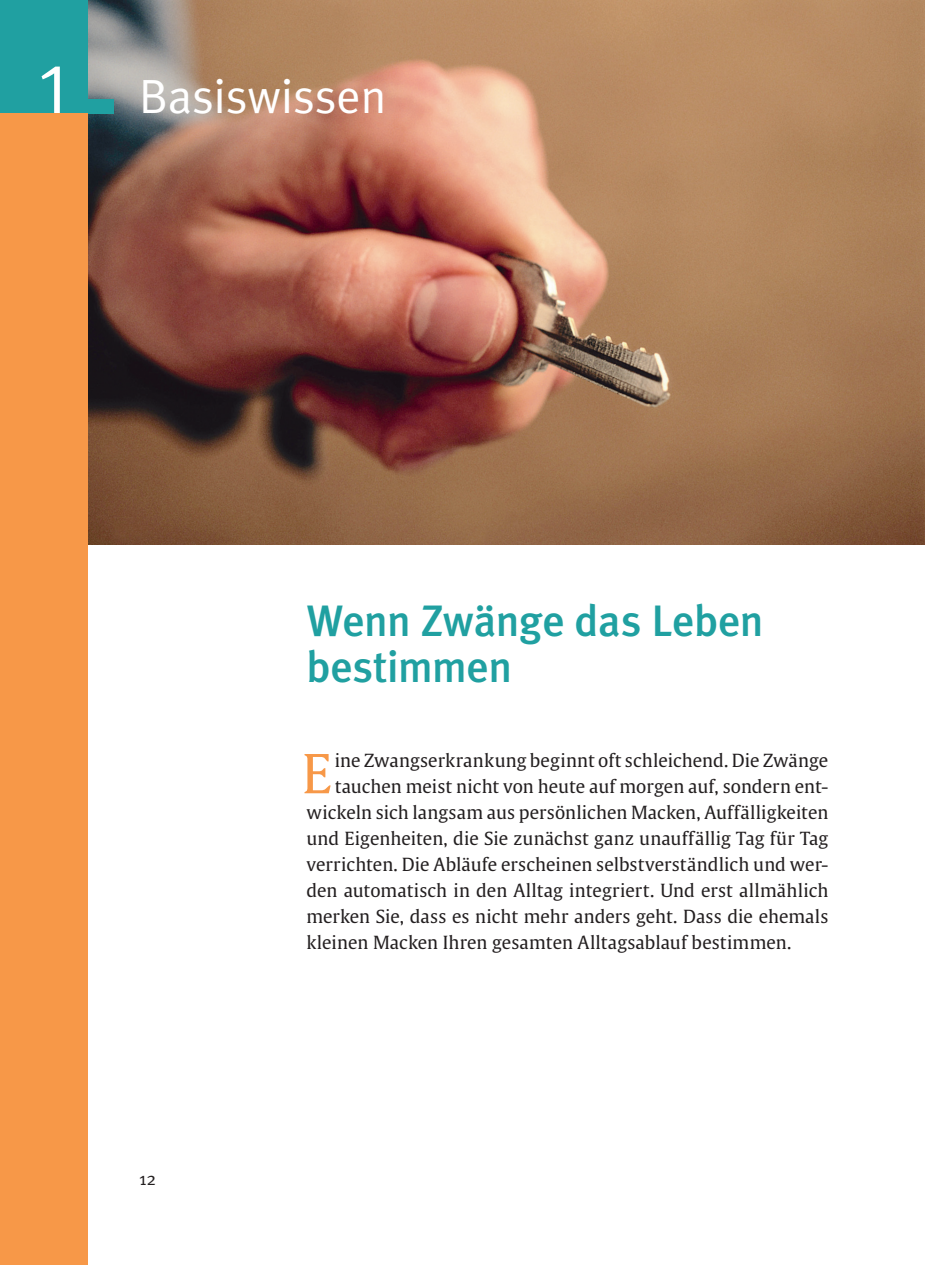
<style>
.page{position:relative;width:942px;height:1265px;background:#fff}
.page>*{position:absolute;margin:0;border:0;box-sizing:border-box;transform-origin:0 0}
.t1{font:72px "Meta Normal Expert";color:#fff}
.t2{font:53.4px "Thieme Gulliver";color:#f79848}
.t3{font:48px "Meta Plus Normal";color:#fff}
.t4{font:500 44px/46px "Meta Plus";letter-spacing:-.01em;color:#20a0a1}
.t5{font:18px "Thieme Gulliver";color:#231f20}
.t6{font:18px "Meta Plus Normal";color:#231f20}
</style>
<div class="page">
<img style="left:88px;top:0;width:836px;height:544px">
<div style="left:0;top:99px;width:113px;height:14px;background:#20a0a1"></div>
<div style="left:0;top:0;width:88px;height:113px;background:#20a0a1"></div>
<div style="left:0;top:113px;width:88px;height:1151px;background:#f79848"></div>
<h1 class="t1" style="left:39px;top:47px;width:29px">1</h1>
<h3 class="t3" style="left:139px;top:79px;width:249px">Basiswissen</h3>
<p class="t6" style="left:139px;top:1171px;width:19px">12</p>
<h3 class="t4" style="left:306px;top:602px;width:458px">Wenn Zwänge das Leben bestimmen</h3>
<h2 class="t2" style="left:302px;top:751px;width:32px">E</h2>
<p class="t5" style="left:334px;top:753px;width:495px">ine Zwangserkrankung beginnt oft schleichend. Die Zwänge</p>
<p class="t5" style="left:334px;top:779px;width:495px">tauchen meist nicht von heute auf morgen auf, sondern ent-</p>
<p class="t5" style="left:306px;top:805px;width:523px">wickeln sich langsam aus persönlichen Macken, Auffälligkeiten</p>
<p class="t5" style="left:306px;top:831px;width:523px">und Eigenheiten, die Sie zunächst ganz unauffällig Tag für Tag</p>
<p class="t5" style="left:306px;top:857px;width:523px">verrichten. Die Abläufe erscheinen selbstverständlich und wer-</p>
<p class="t5" style="left:306px;top:883px;width:523px">den automatisch in den Alltag integriert. Und erst allmählich</p>
<p class="t5" style="left:306px;top:909px;width:523px">merken Sie, dass es nicht mehr anders geht. Dass die ehemals</p>
<p class="t5" style="left:306px;top:935px;width:486px">kleinen Macken Ihren gesamten Alltagsablauf bestimmen.</p>
</div>
